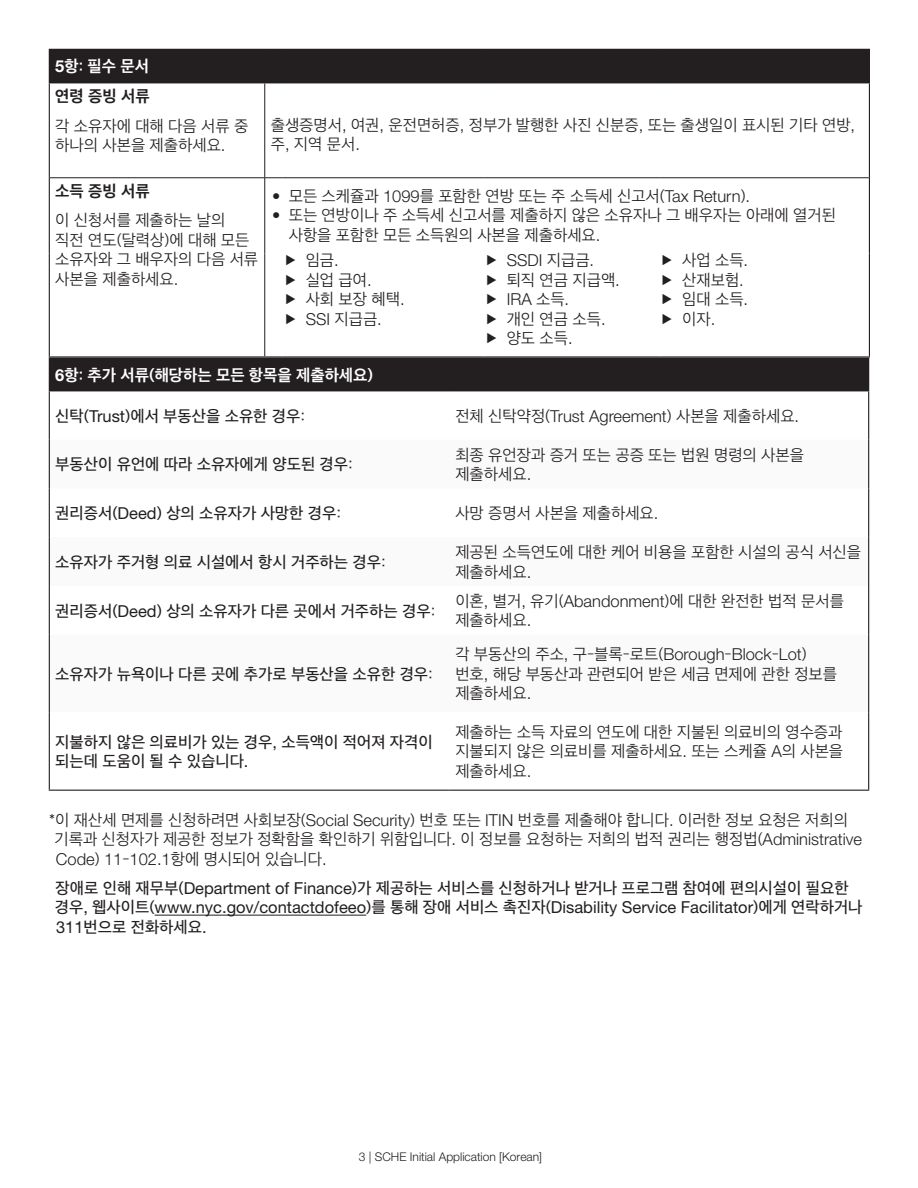
<style>
.page{position:relative;width:918px;height:1188px;background:#fff}
.page>*{position:absolute;margin:0;border:0;box-sizing:border-box;transform-origin:0 0}
.Body{font:300 16.5px/19.5px "Apple SD Gothic Neo";color:#231f20}
.Body_Medium_65{font:500 16.5px/19.5px "Apple SD Gothic Neo";color:#231f20}
.Sections{font:700 16.5px "Apple SD Gothic Neo";color:#fff}
.Body-2{font:300 16.5px "Helvetica Neue LT Std";color:#231f20}
.Body-3{font:700 16.5px "Apple SD Gothic Neo";color:#231f20}
.t1{font:300 12px "Helvetica Neue LT Std";color:#231f20}
.s1{font-family:"Helvetica Neue LT Std"}
.s2{font-family:"Helvetica Neue LT Std";font-weight:700}
.s3{font-family:"Apple SD Gothic Neo"}
.s4{font-family:"Helvetica Neue LT Std";font-weight:400}
</style>
<div class="page">
<div style="left:49px;top:358px;width:820px;height:33px;background:#231f20"></div>
<hr style="left:49px;top:391px;width:1px;height:49px;background:#231f20">
<hr style="left:868px;top:391px;width:1px;height:49px;background:#231f20">
<hr style="left:49px;top:440px;width:1px;height:48px;background:#231f20">
<hr style="left:868px;top:440px;width:1px;height:48px;background:#231f20">
<hr style="left:49px;top:488px;width:1px;height:49px;background:#231f20">
<hr style="left:868px;top:488px;width:1px;height:49px;background:#231f20">
<hr style="left:49px;top:537px;width:1px;height:49px;background:#231f20">
<hr style="left:868px;top:537px;width:1px;height:49px;background:#231f20">
<hr style="left:49px;top:586px;width:1px;height:49px;background:#231f20">
<hr style="left:868px;top:586px;width:1px;height:49px;background:#231f20">
<hr style="left:49px;top:635px;width:1px;height:77px;background:#231f20">
<hr style="left:868px;top:635px;width:1px;height:77px;background:#231f20">
<hr style="left:49px;top:712px;width:1px;height:78px;background:#231f20">
<hr style="left:868px;top:712px;width:1px;height:78px;background:#231f20">
<hr style="left:49px;top:790px;width:400px;height:1px;background:#231f20">
<hr style="left:449px;top:790px;width:420px;height:1px;background:#231f20">
<div style="left:49px;top:49px;width:820px;height:34px;background:#231f20"></div>
<hr style="left:869px;top:50px;width:1px;height:32px;background:#231f20">
<hr style="left:869px;top:83px;width:1px;height:95px;background:#231f20">
<hr style="left:869px;top:178px;width:1px;height:76px;background:#231f20">
<hr style="left:869px;top:253px;width:1px;height:103px;background:#231f20">
<hr style="left:49px;top:356px;width:216px;height:2px;background:#231f20">
<svg style="left:265px;top:356px;width:18px;height:2px"></svg>
<hr style="left:283px;top:356px;width:201px;height:2px;background:#231f20">
<hr style="left:484px;top:356px;width:175px;height:2px;background:#231f20">
<hr style="left:659px;top:356px;width:211px;height:2px;background:#231f20">
<hr style="left:659px;top:49px;width:211px;height:1px;background:#231f20">
<hr style="left:49px;top:83px;width:1px;height:95px;background:#231f20">
<hr style="left:659px;top:82px;width:211px;height:1px;background:#231f20">
<hr style="left:49px;top:178px;width:1px;height:76px;background:#231f20">
<hr style="left:49px;top:253px;width:1px;height:103px;background:#231f20">
<hr style="left:264px;top:83px;width:1px;height:95px;background:#231f20">
<hr style="left:50px;top:177px;width:215px;height:1px;background:#231f20">
<svg style="left:265px;top:177px;width:18px;height:1px"></svg>
<hr style="left:283px;top:177px;width:201px;height:1px;background:#231f20">
<hr style="left:484px;top:177px;width:175px;height:1px;background:#231f20">
<hr style="left:659px;top:177px;width:210px;height:1px;background:#231f20">
<hr style="left:264px;top:178px;width:1px;height:76px;background:#231f20">
<hr style="left:264px;top:253px;width:1px;height:103px;background:#231f20">
<hr style="left:155px;top:915px;width:211px;height:1px;background:#231f20">
<p class="Sections" style="left:55px;top:58px;width:95px"><span class="s1">5</span>항: 필수 문서</p>
<p class="Body-3" style="left:55px;top:88px;width:96px">연령 증빙 서류</p>
<p class="Body" style="left:55px;top:117px;width:194px">각 소유자에 대해 다음 서류 중 하나의 사본을 제출하세요<span class="s1">.</span></p>
<p class="Body" style="left:271px;top:116px;width:586px">출생증명서<span class="s1">,</span> 여권<span class="s1">,</span> 운전면허증<span class="s1">,</span> 정부가 발행한 사진 신분증<span class="s1">,</span> 또는 출생일이 표시된 기타 연방<span class="s1">, </span>주<span class="s1">,</span> 지역 문서<span class="s1">.</span></p>
<p class="Body-3" style="left:55px;top:182px;width:96px">소득 증빙 서류</p>
<p class="Body" style="left:55px;top:212px;width:204px">이 신청서를 제출하는 날의<br>직전 연도(달력상)에 대해 모든 소유자와 그 배우자의 다음 서류 사본을 제출하세요<span class="s1">.</span></p>
<p class="Body" style="left:272px;top:187px;width:479px"><span class="s2">•</span> 모든 스케쥴과 <span class="s1">1099</span>를 포함한 연방 또는 주 소득세 신고서(<span class="s1">Tax Return</span>)<span class="s1">.</span></p>
<p class="Body" style="left:289px;top:206px;width:549px;text-indent:-16px"><span class="s2">•</span> 또는 연방이나 주 소득세 신고서를 제출하지 않은 소유자나 그 배우자는 아래에 열거된 사항을 포함한 모든 소득원의 사본을 제출하세요<span class="s1">.</span></p>
<p class="Body" style="left:306px;top:252px;width:35px">임금<span class="s1">.</span></p>
<p class="Body" style="left:306px;top:271px;width:68px">실업 급여<span class="s1">.</span></p>
<p class="Body" style="left:306px;top:291px;width:100px">사회 보장 혜택<span class="s1">.</span></p>
<p class="Body-2" style="left:306px;top:309px;width:78px">SSI <span class="s3">지급금</span>.</p>
<p class="Body-2" style="left:507px;top:250px;width:89px">SSDI <span class="s3">지급금</span>.</p>
<p class="Body" style="left:507px;top:271px;width:115px">퇴직 연금 지급액<span class="s1">.</span></p>
<p class="Body-2" style="left:507px;top:289px;width:64px">IRA <span class="s3">소득</span>.</p>
<p class="Body" style="left:507px;top:310px;width:100px">개인 연금 소득<span class="s1">.</span></p>
<p class="Body" style="left:507px;top:330px;width:68px">양도 소득<span class="s1">.</span></p>
<p class="Body" style="left:682px;top:252px;width:68px">사업 소득<span class="s1">.</span></p>
<p class="Body" style="left:682px;top:271px;width:63px">산재보험<span class="s1">.</span></p>
<p class="Body" style="left:682px;top:291px;width:68px">임대 소득<span class="s1">.</span></p>
<p class="Body" style="left:682px;top:310px;width:35px">이자<span class="s1">.</span></p>
<p class="Sections" style="left:55px;top:366px;width:319px"><span class="s1">6</span>항: 추가 서류(해당하는 모든 항목을 제출하세요)</p>
<p class="Body_Medium_65" style="left:55px;top:407px;width:251px">신탁(<span class="s4">Trust</span>)에서 부동산을 소유한 경우:</p>
<p class="Body" style="left:455px;top:407px;width:345px">전체 신탁약정(<span class="s1">Trust Agreement</span>) 사본을 제출하세요<span class="s1">.</span></p>
<p class="Body_Medium_65" style="left:55px;top:456px;width:299px">부동산이 유언에 따라 소유자에게 양도된 경우:</p>
<p class="Body" style="left:455px;top:446px;width:350px">최종 유언장과 증거 또는 공증 또는 법원 명령의 사본을 제출하세요<span class="s1">.</span></p>
<p class="Body_Medium_65" style="left:55px;top:504px;width:287px">권리증서(<span class="s4">Deed</span>) 상의 소유자가 사망한 경우:</p>
<p class="Body" style="left:455px;top:504px;width:205px">사망 증명서 사본을 제출하세요<span class="s1">.</span></p>
<p class="Body_Medium_65" style="left:55px;top:553px;width:332px">소유자가 주거형 의료 시설에서 항시 거주하는 경우:</p>
<p class="Body" style="left:455px;top:543px;width:407px">제공된 소득연도에 대한 케어 비용을 포함한 시설의 공식 서신을 제출하세요<span class="s1">.</span></p>
<p class="Body_Medium_65" style="left:55px;top:602px;width:382px">권리증서(<span class="s4">Deed</span>) 상의 소유자가 다른 곳에서 거주하는 경우:</p>
<p class="Body" style="left:455px;top:592px;width:390px">이혼<span class="s1">,</span> 별거<span class="s1">,</span> 유기(<span class="s1">Abandonment</span>)에 대한 완전한 법적 문서를 제출하세요<span class="s1">.</span></p>
<p class="Body_Medium_65" style="left:55px;top:665px;width:379px">소유자가 뉴욕이나 다른 곳에 추가로 부동산을 소유한 경우:</p>
<p class="Body" style="left:455px;top:646px;width:383px">각 부동산의 주소<span class="s1">,</span> 구-블록-로트(<span class="s1">Borough</span>-<span class="s1">Block</span>-<span class="s1">Lot</span>) 번호<span class="s1">,</span> 해당 부동산과 관련되어 받은 세금 면제에 관한 정보를 제출하세요<span class="s1">.</span></p>
<p class="Body_Medium_65" style="left:55px;top:733px;width:379px">지불하지 않은 의료비가 있는 경우<span class="s4">,</span> 소득액이 적어져 자격이 되는데 도움이 될 수 있습니다<span class="s4">.</span></p>
<p class="Body" style="left:455px;top:723px;width:389px;text-align:justify">제출하는 소득 자료의 연도에 대한 지불된 의료비의 영수증과 지불되지 않은 의료비를 제출하세요<span class="s1">.</span> 또는 스케쥴 <span class="s1">A</span>의 사본을 제출하세요<span class="s1">.</span></p>
<p class="Body" style="left:54px;top:811px;width:809px;text-indent:-5px">*이 재산세 면제를 신청하려면 사회보장(<span class="s1">Social Security</span>) 번호 또는 <span class="s1">ITIN</span> 번호를 제출해야 합니다<span class="s1">.</span> 이러한 정보 요청은 저희의 기록과 신청자가 제공한 정보가 정확함을 확인하기 위함입니다<span class="s1">.</span> 이 정보를 요청하는 저희의 법적 권리는 행정법(<span class="s1">Administrative<br>Code</span>) <span class="s1">11</span>-<span class="s1">102.1</span>항에 명시되어 있습니다<span class="s1">.</span></p>
<p class="Body_Medium_65" style="left:55px;top:879px;width:809px">장애로 인해 재무부(<span class="s4">Department of Finance</span>)가 제공하는 서비스를 신청하거나 받거나 프로그램 참여에 편의시설이 필요한 경우<span class="s4">,</span> 웹사이트(<span class="s4">www.nyc.gov/contactdofeeo</span>)를 통해 장애 서비스 촉진자(<span class="s4">Disability Service Facilitator</span>)에게 연락하거나<br><span class="s4">311</span>번으로 전화하세요<span class="s4">.</span></p>
<p class="t1" style="left:359px;top:1149px;width:185px">3 | SCHE Initial Application [Korean]</p>
</div>
